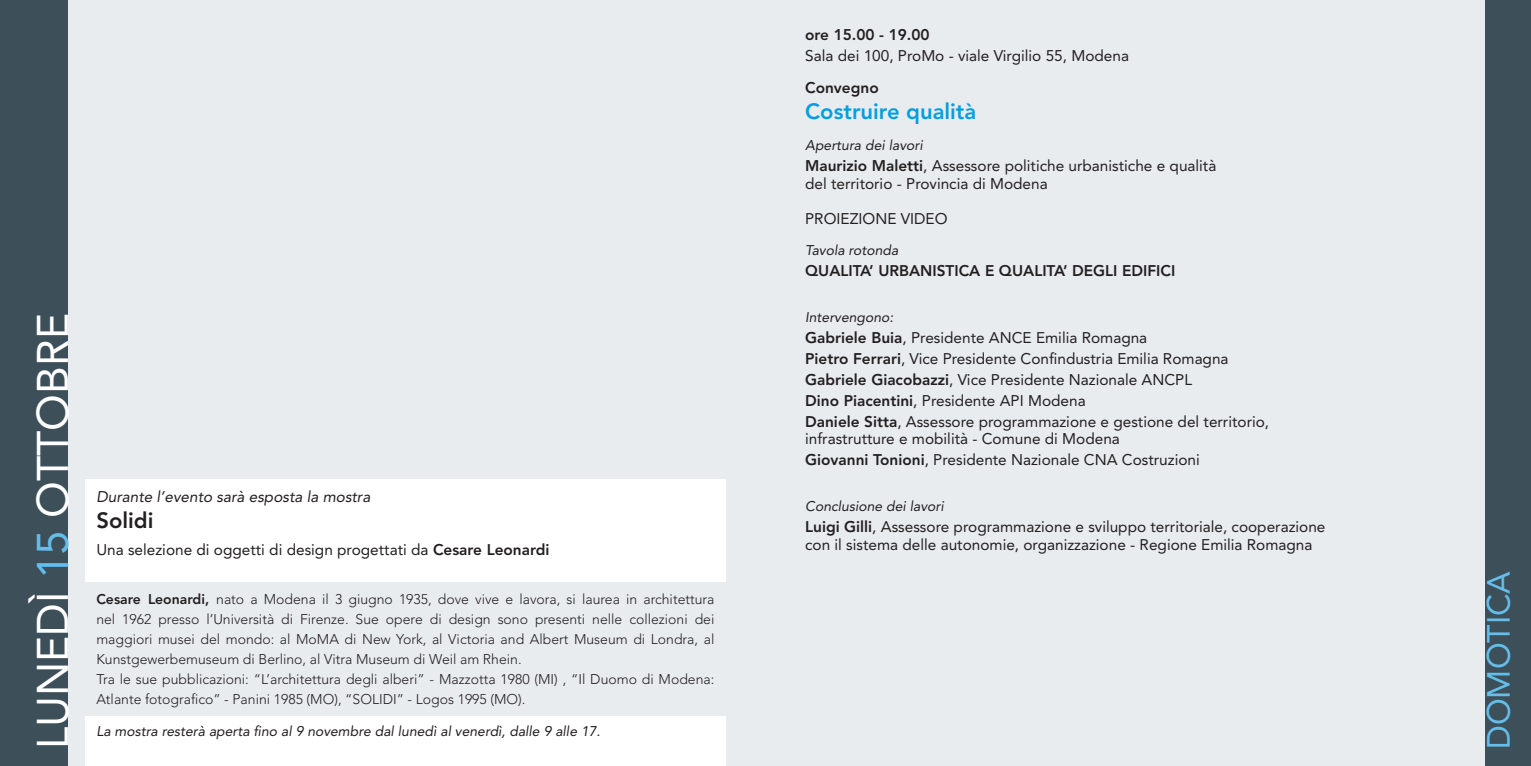
<style>
.page{position:relative;width:1531px;height:766px;background:#fff}
.page>*{position:absolute;margin:0;border:0;box-sizing:border-box;transform-origin:0 0}
.t1{font:44px "Avenir";color:#fff}
.t2{font:32px "Avenir";color:#65bdea}
.t3{font:800 22px "Avenir";color:#009fdf}
.t4{font:800 22px "Avenir";color:#231f20}
.t5{font:15.4px/21px "Avenir";color:#231f20}
.t6{font:800 15.4px "Avenir";color:#231f20}
.t7{font:italic 15.4px "Avenir";color:#231f20}
.t8{font:300 14px/20px "Avenir";color:#231f20}
.t9{font:italic 14px "Avenir";color:#231f20}
.s1{color:#65bdea}
.s2{font-weight:800}
</style>
<div class="page">
<div style="left:0;top:0;width:765px;height:765px;background:#e9ecef"></div>
<div style="left:0;top:0;width:68px;height:765px;background:#3d4f59"></div>
<div style="left:765px;top:0;width:766px;height:765px;background:#e9ecef"></div>
<div style="left:1485px;top:0;width:46px;height:765px;background:#3d4f59"></div>
<div style="left:85px;top:479px;width:641px;height:286px;background:#fff"></div>
<div style="left:85px;top:581px;width:641px;height:134px;background:#e9ecef"></div>
<h1 class="t1" style="left:27px;top:748px;width:437px;rotate:-90deg">LUNEDÌ <span class="s1">15</span> OTTOBRE</h1>
<p class="t7" style="left:96px;top:487px;width:275px">Durante l’evento sarà esposta la mostra</p>
<h3 class="t4" style="left:96px;top:507px;width:59px">Solidi</h3>
<p class="t5" style="left:96px;top:539px;width:454px">Una selezione di oggetti di design progettati da <span class="s2">Cesare Leonardi</span></p>
<p class="t8" style="left:96px;top:588px;width:619px"><span class="s2">Cesare Leonardi,</span> nato a Modena il 3 giugno 1935, dove vive e lavora, si laurea in architettura nel 1962 presso l’Università di Firenze. Sue opere di design sono presenti nelle collezioni dei maggiori musei del mondo: al MoMA di New York, al Victoria and Albert Museum di Londra, al Kunstgewerbemuseum di Berlino, al Vitra Museum di Weil am Rhein.<br>Tra le sue pubblicazioni: “L’architettura degli alberi” - Mazzotta 1980 (MI) , “Il Duomo di Modena:<br>Atlante fotografico” - Panini 1985 (MO), “SOLIDI” - Logos 1995 (MO).</p>
<p class="t9" style="left:96px;top:723px;width:505px">La mostra resterà aperta fino al 9 novembre dal lunedì al venerdì, dalle 9 alle 17.</p>
<p class="t6" style="left:805px;top:26px;width:126px">ore 15.00 - 19.00</p>
<p class="t5" style="left:805px;top:45px;width:325px">Sala dei 100, ProMo - viale Virgilio 55, Modena</p>
<p class="t6" style="left:805px;top:78px;width:75px">Convegno</p>
<h3 class="t3" style="left:805px;top:98px;width:173px">Costruire qualità</h3>
<p class="t9" style="left:805px;top:137px;width:119px">Apertura dei lavori</p>
<p class="t5" style="left:805px;top:157px;width:413px;line-height:17.6px"><span class="s2">Maurizio Maletti</span>, Assessore politiche urbanistiche e qualità del territorio - Provincia di Modena</p>
<p class="t5" style="left:805px;top:208px;width:144px">PROIEZIONE VIDEO</p>
<p class="t9" style="left:805px;top:242px;width:95px">Tavola rotonda</p>
<p class="t6" style="left:805px;top:262px;width:372px">QUALITA’ URBANISTICA E QUALITA’ DEGLI EDIFICI</p>
<p class="t9" style="left:805px;top:308px;width:90px">Intervengono:</p>
<p class="t5" style="left:805px;top:327px;width:465px"><span class="s2">Gabriele Buia</span>, Presidente ANCE Emilia Romagna<br><span class="s2">Pietro Ferrari</span>, Vice Presidente Confindustria Emilia Romagna <span class="s2">Gabriele Giacobazzi</span>, Vice Presidente Nazionale ANCPL<br><span class="s2">Dino Piacentini</span>, Presidente API Modena<br><span class="s2">Daniele Sitta</span>, Assessore programmazione e gestione del territorio,</p>
<p class="t5" style="left:805px;top:428px;width:396px">infrastrutture e mobilità - Comune di Modena<br><span class="s2">Giovanni Tonioni</span>, Presidente Nazionale CNA Costruzioni</p>
<p class="t9" style="left:805px;top:497px;width:140px">Conclusione dei lavori</p>
<p class="t5" style="left:805px;top:517px;width:522px;line-height:17.6px"><span class="s2">Luigi Gilli</span>, Assessore programmazione e sviluppo territoriale, cooperazione con il sistema delle autonomie, organizzazione - Regione Emilia Romagna</p>
<h2 class="t2" style="left:1480px;top:748px;width:179px;rotate:-90deg">DOMOTICA</h2>
</div>
